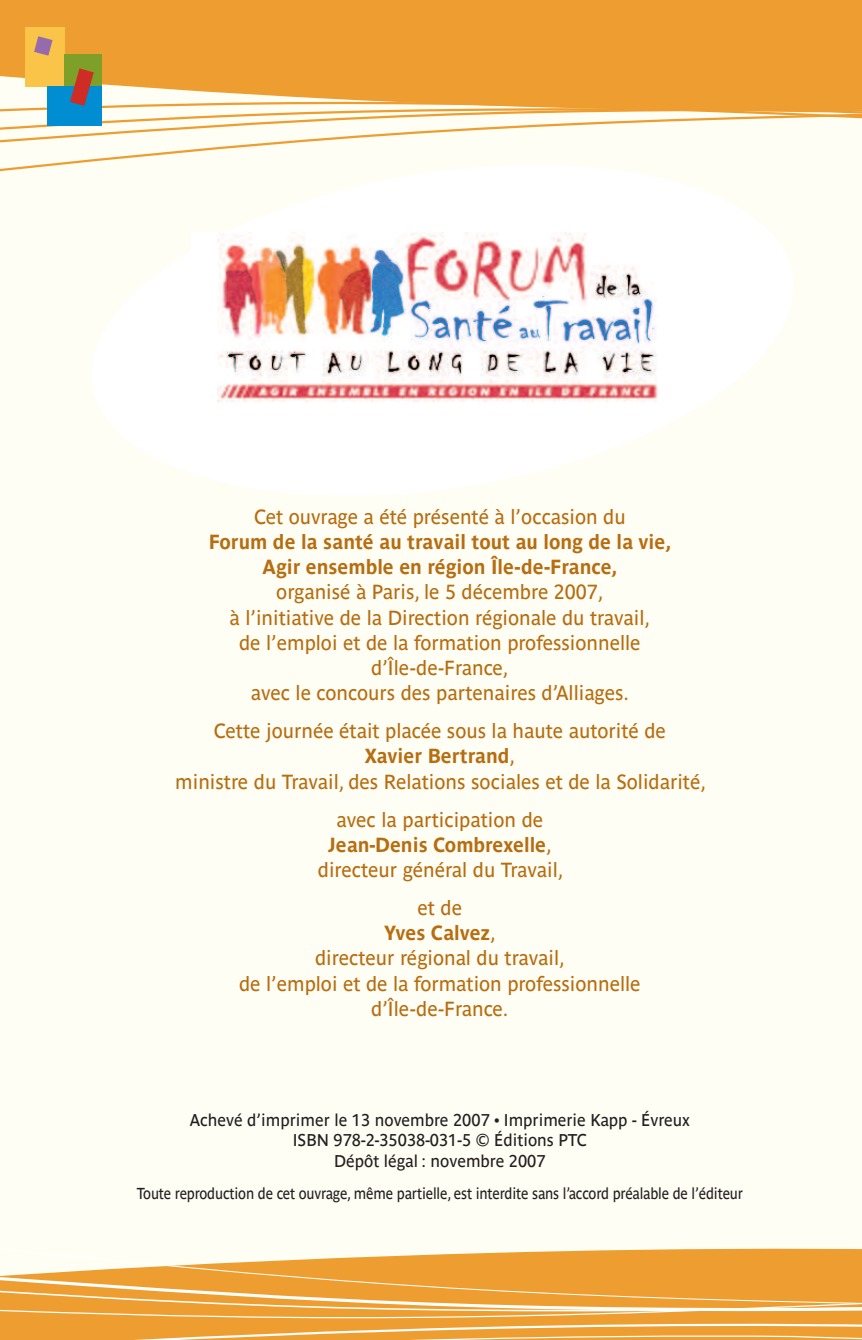
<style>
.page{position:relative;width:862px;height:1340px;background:#fff}
.page>*{position:absolute;margin:0;border:0;box-sizing:border-box;transform-origin:0 0}
.t1{font:20.25px/25.2px "Parisine";color:#b76d11;text-align:center}
.t2{font:700 20.25px/25.2px "Parisine";color:#b76d11;text-align:center}
.t3{font:16.88px/20.7px "Parisine";color:#231f20;text-align:center}
.t4{font:15.75px "Parisine";letter-spacing:-.01em;color:#231f20;scale:.89 1}
.s1{font-weight:700}
</style>
<div class="page">
<div style="left:0;top:2px;width:861px;height:1337px;background:#fffef4"></div>
<div style="left:0;top:0;width:861px;height:75px;background:#ee9e30"></div>
<svg style="left:0;top:1248px;width:861px;height:91px"></svg>
<div style="left:25px;top:27px;width:40px;height:59px;background:#fac448"></div>
<svg style="left:0;top:36px;width:861px;height:108px"></svg>
<svg style="left:79px;top:144px;width:714px;height:351px;fill:#fff"></svg>
<div style="left:191px;top:232px;width:498px;height:176px;background:#fff"></div>
<img style="left:218px;top:232px;width:440px;height:170px">
<p class="t1" style="left:254px;top:505px;width:373px">Cet ouvrage a été présenté à l’occasion du</p>
<p class="t2" style="left:209px;top:531px;width:463px">Forum de la santé au travail tout au long de la vie,<br>Agir ensemble en région Île-de-France,</p>
<p class="t1" style="left:229px;top:581px;width:421px">organisé à Paris, le 5 décembre 2007,<br>à l’initiative de la Direction régionale du travail, de l’emploi et de la formation professionnelle d’Île-de-France,<br>avec le concours des partenaires d’Alliages.</p>
<p class="t1" style="left:175px;top:720px;width:532px">Cette journée était placée sous la haute autorité de<br><span class="s1">Xavier Bertrand</span>,<br>ministre du Travail, des Relations sociales et de la Solidarité,</p>
<p class="t1" style="left:317px;top:808px;width:247px">avec la participation de<br><span class="s1">Jean-Denis Combrexelle</span>, directeur général du Travail,</p>
<p class="t1" style="left:239px;top:896px;width:403px">et de<br><span class="s1">Yves Calvez</span>,<br>directeur régional du travail,<br>de l’emploi et de la formation professionnelle d’Île-de-France.</p>
<p class="t3" style="left:190px;top:1110px;width:501px">Achevé d’imprimer le 13 novembre 2007 • Imprimerie Kapp - Évreux<br>ISBN 978-2-35038-031-5 © Éditions PTC<br>Dépôt légal : novembre 2007</p>
<p class="t4" style="left:137px;top:1187px;width:682px">Toute reproduction de cet ouvrage, même partielle, est interdite sans l’accord préalable de l’éditeur</p>
</div>
